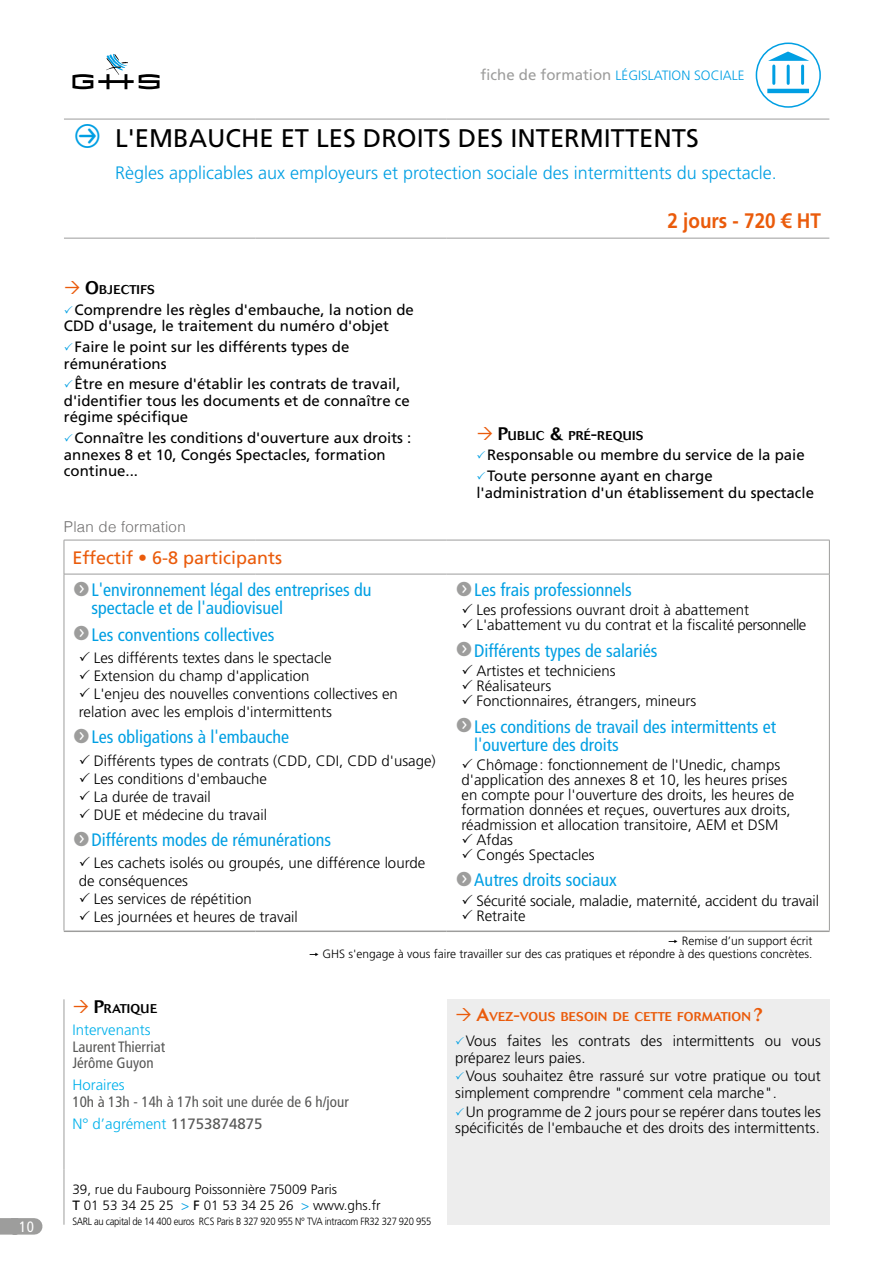
<style>
.page{position:relative;width:893px;height:1263px;background:#fff}
.page>*{position:absolute;margin:0;border:0;box-sizing:border-box;transform-origin:0 0}
.t1{font:25.5px "Frutiger LT Std";color:#000}
.t2{font:700 21px "Frutiger LT Std";color:#ea5b0b;scale:.9 1}
.t3{font:condensed 18px/32.2px "Frutiger LT Std";color:#009fe3}
.t4{font:300 18px "Frutiger LT Std";color:#009fe3}
.t5{font:300 15px/15px "Frutiger LT Std";color:#000}
.t6{font:15px/16.5px "Frutiger LT Std";color:#000}
.t7{font:condensed 15px/16.5px "Frutiger LT Std";color:#575756}
.t8{font:300 15px "Frutiger LT Std";color:#00b1eb}
.t9{font:300 15px "Helvetica";letter-spacing:.015em;color:#706f6f}
.t10{font:condensed 15px "Frutiger LT Std";color:#fff}
.t11{font:300 13.5px/16.2px "Frutiger LT Std";color:#000}
.t12{font:300 13.5px "Frutiger LT Std";color:#009fe3}
.t13{font:500 12.6px "Cosmos";letter-spacing:.02em;color:#000}
.t14{font:500 12.6px "Cosmos";letter-spacing:.02em;color:#ea5b0b}
.t15{font:300 12px/13.5px "Frutiger LT Std";color:#000;text-align:right}
.t16{font:300 10.5px "Frutiger LT Std";letter-spacing:-.03em;color:#000;scale:.9 1}
.s1{font-weight:400;font-size:15px;color:#9d9d9c}
.s2{font-family:"Button Bonus Circle Positive";font-size:30px;color:#009fe3}
.s3{font-family:"GH Spictos";font-weight:400;font-size:18px;color:#ea5b0b}
.s4{font-size:18px}
.s5{font-stretch:normal;color:#ea5b0b}
.s6{font-family:"Button Bonus Circle Negative";font-stretch:normal;color:#9d9d9c}
.s7{font-family:"GH Spictos";font-weight:400}
.s8{font-weight:300;font-stretch:normal;color:#00b1eb}
.s9{font-stretch:normal}
.s10{font-weight:400}
.s11{color:#009fe3}
.s12{font-family:"GH Spictos";font-weight:400;font-size:18px}
</style>
<div class="page">
<div style="left:447px;top:999px;width:382px;height:226px;background:#ededed"></div>
<hr style="left:64px;top:540px;width:1px;height:34px;background:#9d9d9c">
<hr style="left:64px;top:574px;width:1px;height:356px;background:#9d9d9c">
<hr style="left:829px;top:574px;width:1px;height:356px;background:#9d9d9c">
<hr style="left:64px;top:930px;width:191px;height:2px;background:#9d9d9c">
<hr style="left:255px;top:930px;width:192px;height:2px;background:#9d9d9c">
<hr style="left:447px;top:930px;width:191px;height:2px;background:#9d9d9c">
<hr style="left:638px;top:930px;width:192px;height:2px;background:#9d9d9c">
<hr style="left:64px;top:999px;width:1px;height:170px;background:#9d9d9c">
<hr style="left:64px;top:1169px;width:1px;height:56px;background:#9d9d9c">
<hr style="left:64px;top:119px;width:191px;height:1px;background:#9d9d9c">
<hr style="left:255px;top:119px;width:192px;height:1px;background:#9d9d9c">
<hr style="left:447px;top:119px;width:191px;height:1px;background:#9d9d9c">
<hr style="left:638px;top:119px;width:191px;height:1px;background:#9d9d9c">
<hr style="left:829px;top:540px;width:1px;height:34px;background:#9d9d9c">
<hr style="left:64px;top:540px;width:191px;height:1px;background:#9d9d9c">
<hr style="left:255px;top:540px;width:192px;height:1px;background:#9d9d9c">
<hr style="left:447px;top:540px;width:191px;height:1px;background:#9d9d9c">
<hr style="left:638px;top:540px;width:192px;height:1px;background:#9d9d9c">
<hr style="left:64px;top:574px;width:191px;height:1px;background:#9d9d9c">
<hr style="left:255px;top:574px;width:192px;height:1px;background:#9d9d9c">
<hr style="left:447px;top:574px;width:191px;height:1px;background:#9d9d9c">
<hr style="left:638px;top:574px;width:192px;height:1px;background:#9d9d9c">
<hr style="left:64px;top:238px;width:191px;height:1px;background:#9d9d9c">
<hr style="left:255px;top:238px;width:192px;height:1px;background:#9d9d9c">
<hr style="left:447px;top:238px;width:191px;height:1px;background:#9d9d9c">
<hr style="left:638px;top:238px;width:191px;height:1px;background:#9d9d9c">
<svg style="left:72px;top:54px;width:88px;height:35px"></svg>
<div style="left:756px;top:43px;width:65px;height:65px;border:2px solid #009fe3;border-radius:50%"></div>
<hr style="left:772px;top:66px;width:3px;height:17px;background:#009fe3">
<hr style="left:787px;top:66px;width:3px;height:17px;background:#009fe3">
<hr style="left:801px;top:66px;width:3px;height:17px;background:#009fe3">
<svg style="left:768px;top:52px;width:41px;height:9px"></svg>
<hr style="left:767px;top:89px;width:42px;height:4px;background:#009fe3">
<svg style="left:0;top:1218px;width:34px;height:16px"></svg>
<p class="t10" style="left:19px;top:1218px;width:16px">10</p>
<p class="t12" style="left:481px;top:68px;width:265px"><span class="s1">fiche de formation</span> LÉGISLATION SOCIALE</p>
<h1 class="t1" style="left:72px;top:123px;width:628px"><span class="s2">P</span> L'EMBAUCHE ET LES DROITS DES INTERMITTENTS</h1>
<p class="t4" style="left:115px;top:163px;width:663px">Règles applicables aux employeurs et protection sociale des intermittents du spectacle.</p>
<h2 class="t2" style="left:667px;top:209px;width:172px">2 jours - 720 € HT</h2>
<p class="t13" style="left:64px;top:283px;width:92px"><span class="s3">0</span> <span class="s4">O</span>BJECTIFS</p>
<p class="t6" style="left:64px;top:301px;width:351px;text-indent:11px">Comprendre les règles d'embauche, la notion de<br>CDD d'usage, le traitement du numéro d'objet</p>
<p class="t6" style="left:64px;top:339px;width:287px;text-indent:11px">Faire le point sur les différents types de rémunérations</p>
<p class="t6" style="left:64px;top:376px;width:347px;text-indent:11px">Être en mesure d'établir les contrats de travail, d'identifier tous les documents et de connaître ce régime spécifique</p>
<p class="t6" style="left:64px;top:430px;width:349px;text-indent:11px">Connaître les conditions d'ouverture aux droits : annexes 8 et 10, Congés Spectacles, formation continue...</p>
<p class="t13" style="left:476px;top:428px;width:169px"><span class="s3">0</span> <span class="s4">P</span>UBLIC <span class="s4">&amp;</span> PRÉ<span class="s4">-</span>REQUIS</p>
<p class="t6" style="left:487px;top:445px;width:319px;line-height:20.7px">Responsable ou membre du service de la paie<br>Toute personne ayant en charge</p>
<p class="t6" style="left:476px;top:484px;width:339px">l'administration d'un établissement du spectacle</p>
<p class="t9" style="left:64px;top:520px;width:123px">Plan de formation</p>
<p class="t3" style="left:72px;top:542px;width:300px"><span class="s5">Effectif • 6-8 participants </span><span class="s6">f</span>L'environnement légal des entreprises du</p>
<p class="t3" style="left:72px;top:595px;width:212px;line-height:26.5px;text-indent:19px">spectacle et de l'audiovisuel <span class="s6">f</span>Les conventions collectives</p>
<p class="t5" style="left:94px;top:650px;width:239px">Les différents textes dans le spectacle</p>
<p class="t5" style="left:94px;top:668px;width:217px">Extension du champ d'application</p>
<p class="t5" style="left:94px;top:686px;width:306px">L'enjeu des nouvelles conventions collectives en</p>
<p class="t5" style="left:79px;top:704px;width:255px">relation avec les emplois d'intermittents</p>
<p class="t3" style="left:72px;top:721px;width:218px"><span class="s6">f</span>Les obligations à l'embauche</p>
<p class="t5" style="left:94px;top:752px;width:344px;line-height:18px">Différents types de contrats (CDD, CDI, CDD d'usage)<br>Les conditions d'embauche<br>La durée de travail<br>DUE et médecine du travail</p>
<p class="t3" style="left:72px;top:824px;width:260px"><span class="s6">f</span>Différents modes de rémunérations</p>
<p class="t5" style="left:94px;top:856px;width:333px">Les cachets isolés ou groupés, une différence lourde</p>
<p class="t5" style="left:79px;top:874px;width:111px">de conséquences</p>
<p class="t5" style="left:94px;top:892px;width:160px">Les services de répétition</p>
<p class="t5" style="left:94px;top:910px;width:206px">Les journées et heures de travail</p>
<p class="t3" style="left:455px;top:574px;width:178px"><span class="s6">f</span>Les frais professionnels</p>
<p class="t5" style="left:476px;top:603px;width:331px">Les professions ouvrant droit à abattement<br>L'abattement vu du contrat et la fiscalité personnelle</p>
<p class="t3" style="left:455px;top:635px;width:204px"><span class="s6">f</span>Différents types de salariés</p>
<p class="t5" style="left:476px;top:664px;width:221px">Artistes et techniciens<br>Réalisateurs<br>Fonctionnaires, étrangers, mineurs</p>
<p class="t3" style="left:474px;top:717px;width:303px;line-height:18px;text-indent:-19px"><span class="s6">f</span>Les conditions de travail des intermittents et l'ouverture des droits</p>
<p class="t5" style="left:476px;top:757px;width:305px">Chômage: fonctionnement de l'Unedic, champs</p>
<p class="t5" style="left:462px;top:772px;width:327px">d'application des annexes 8 et 10, les heures prises</p>
<p class="t5" style="left:462px;top:787px;width:334px">en compte pour l'ouverture des droits, les heures de</p>
<p class="t5" style="left:462px;top:802px;width:331px">formation données et reçues, ouvertures aux droits,</p>
<p class="t5" style="left:462px;top:817px;width:318px">réadmission et allocation transitoire, AEM et DSM</p>
<p class="t5" style="left:476px;top:832px;width:38px">Afdas</p>
<p class="t5" style="left:476px;top:847px;width:120px">Congés Spectacles</p>
<p class="t3" style="left:455px;top:864px;width:163px"><span class="s6">f</span>Autres droits sociaux</p>
<p class="t5" style="left:476px;top:893px;width:344px">Sécurité sociale, maladie, maternité, accident du travail<br>Retraite</p>
<p class="t15" style="left:310px;top:934px;width:504px"><span class="s7">5</span> Remise d’un support écrit<br><span class="s7">5</span> GHS s'engage à vous faire travailler sur des cas pratiques et répondre à des questions concrètes.</p>
<p class="t13" style="left:72px;top:1001px;width:86px"><span class="s3">0</span> <span class="s4">P</span>RATIQUE</p>
<p class="t8" style="left:72px;top:1021px;width:80px">Intervenants</p>
<p class="t7" style="left:72px;top:1038px;width:94px">Laurent Thierriat<br>Jérôme Guyon</p>
<p class="t8" style="left:72px;top:1077px;width:54px">Horaires</p>
<p class="t7" style="left:72px;top:1091px;width:278px;line-height:22.2px">10h à 13h - 14h à 17h soit une durée de 6 h/jour<br><span class="s8">N° d’agrément</span> <span class="s9">11753874875</span></p>
<p class="t11" style="left:72px;top:1181px;width:310px">39, rue du Faubourg Poissonnière 75009 Paris<br><span class="s10">T</span> 01 53 34 25 25 <span class="s11">&gt;</span> <span class="s10">F</span> 01 53 34 25 26 <span class="s11">&gt;</span> www.ghs.fr</p>
<p class="t16" style="left:72px;top:1215px;width:400px">SARL au capital de 14 400 euros RCS Paris B 327 920 955 N° TVA intracom FR32 327 920 955</p>
<p class="t14" style="left:455px;top:1010px;width:309px"><span class="s12">0</span> <span class="s4">A</span>VEZ<span class="s4">-</span>VOUS BESOIN DE CETTE FORMATION <span class="s4">?</span></p>
<p class="t5" style="left:455px;top:1033px;width:367px;line-height:16.5px;text-indent:11px">Vous faites les contrats des intermittents ou vous préparez leurs paies.</p>
<p class="t5" style="left:455px;top:1068px;width:367px;line-height:16.5px;text-indent:11px">Vous souhaitez être rassuré sur votre pratique ou tout simplement comprendre "comment cela marche".</p>
<p class="t5" style="left:455px;top:1103px;width:367px;line-height:16.5px;text-align:right">Un programme de 2 jours pour se repérer dans toutes les spécificités de l'embauche et des droits des intermittents.</p>
</div>
